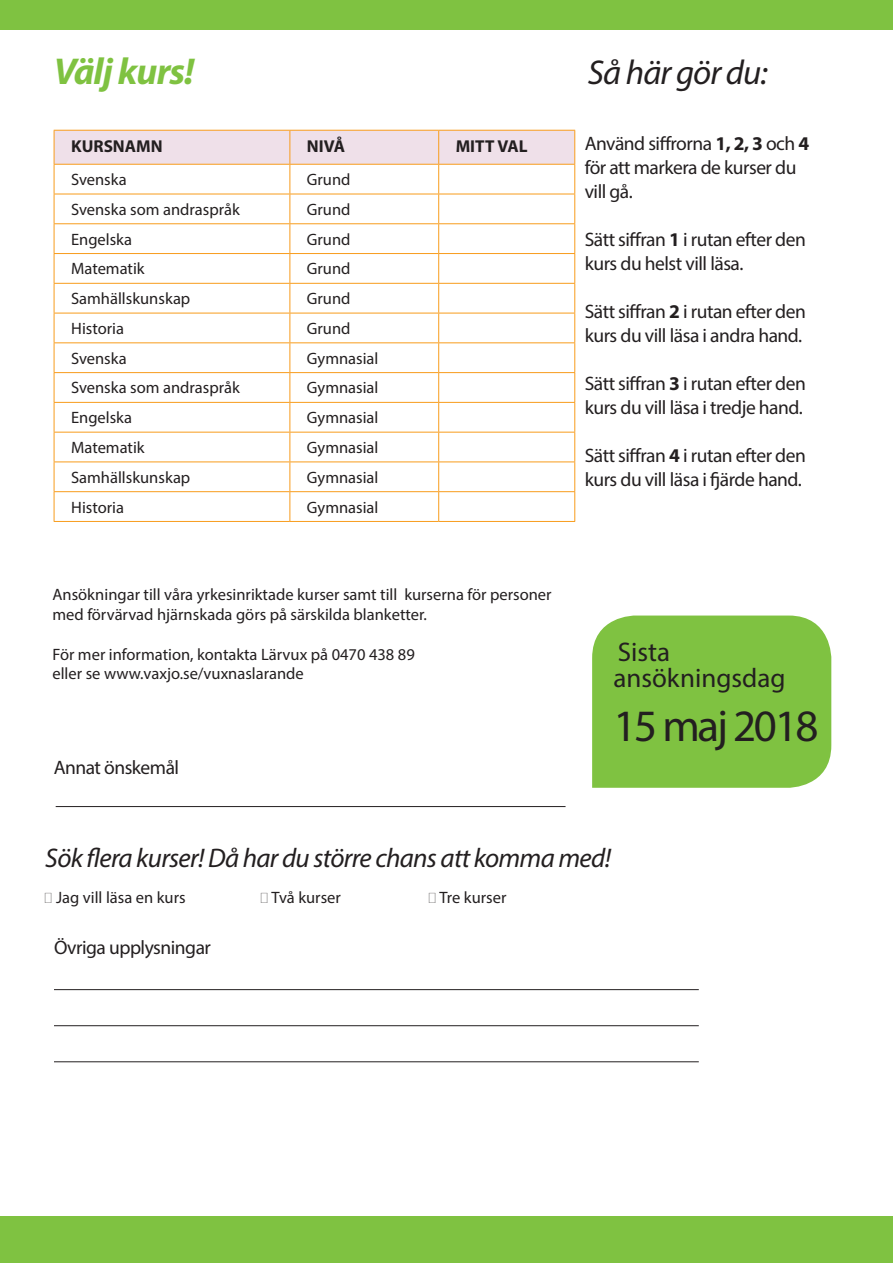
<style>
.page{position:relative;width:893px;height:1263px;background:#fff}
.page>*{position:absolute;margin:0;border:0;box-sizing:border-box;transform-origin:0 0}
.t1{font:45px "Myriad Pro";letter-spacing:-.05em;color:#231f20}
.Stora_rubbar{font:italic 700 37.5px "Myriad Pro";letter-spacing:-.025em;color:#7fc241}
.Stora_rubbar-2{font:italic 34.5px "Myriad Pro";letter-spacing:-.025em;color:#231f20}
.Stora_rubbar-3{font:italic 27px "Myriad Pro";letter-spacing:-.025em;color:#231f20}
.t2{font:27px/25.5px "Myriad Pro";color:#231f20}
.Stora_rubbar-4{font:19.5px/24px "Myriad Pro";letter-spacing:-.025em;color:#231f20}
.t3{font:700 17.25px "Myriad Pro";color:#231f20}
.t4{font:16.5px/19.8px "Myriad Pro";color:#231f20}
.s1{font-weight:700}
</style>
<div class="page">
<svg style="left:54px;top:130px;width:521px;height:391px"></svg>
<hr style="left:54px;top:521px;width:236px;height:1px;background:#f89c1c">
<hr style="left:290px;top:521px;width:149px;height:1px;background:#f89c1c">
<hr style="left:439px;top:521px;width:136px;height:1px;background:#f89c1c">
<hr style="left:54px;top:989px;width:645px;height:1px;background:#231f20">
<hr style="left:54px;top:1061px;width:645px;height:1px;background:#231f20">
<hr style="left:54px;top:1025px;width:645px;height:1px;background:#231f20">
<div style="left:0;top:0;width:893px;height:30px;background:#7fc241"></div>
<div style="left:0;top:1216px;width:893px;height:47px;background:#7fc241"></div>
<hr style="left:56px;top:806px;width:510px;height:1px;background:#231f20">
<div style="left:592px;top:615px;width:239px;height:173px;background:#7fc241"></div>
<p class="Stora_rubbar" style="left:54px;top:47px;width:142px">Välj kurs!</p>
<p class="Stora_rubbar-2" style="left:588px;top:52px;width:182px">Så här gör du:</p>
<p class="t3" style="left:71px;top:135px;width:93px">KURSNAMN</p>
<p class="t3" style="left:307px;top:135px;width:40px">NIVÅ</p>
<p class="t3" style="left:456px;top:135px;width:73px">MITT VAL</p>
<p class="t4" style="left:71px;top:169px;width:57px">Svenska</p>
<p class="t4" style="left:307px;top:169px;width:45px">Grund</p>
<p class="t4" style="left:71px;top:199px;width:170px">Svenska som andraspråk</p>
<p class="t4" style="left:307px;top:199px;width:45px">Grund</p>
<p class="t4" style="left:71px;top:229px;width:63px">Engelska</p>
<p class="t4" style="left:307px;top:229px;width:45px">Grund</p>
<p class="t4" style="left:71px;top:259px;width:75px">Matematik</p>
<p class="t4" style="left:307px;top:259px;width:45px">Grund</p>
<p class="t4" style="left:71px;top:288px;width:121px">Samhällskunskap</p>
<p class="t4" style="left:307px;top:288px;width:45px">Grund</p>
<p class="t4" style="left:71px;top:318px;width:55px">Historia</p>
<p class="t4" style="left:307px;top:318px;width:45px">Grund</p>
<p class="t4" style="left:71px;top:348px;width:57px">Svenska</p>
<p class="t4" style="left:307px;top:348px;width:73px">Gymnasial</p>
<p class="t4" style="left:71px;top:378px;width:170px">Svenska som andraspråk</p>
<p class="t4" style="left:307px;top:378px;width:73px">Gymnasial</p>
<p class="t4" style="left:71px;top:408px;width:63px">Engelska</p>
<p class="t4" style="left:307px;top:408px;width:73px">Gymnasial</p>
<p class="t4" style="left:71px;top:437px;width:75px">Matematik</p>
<p class="t4" style="left:307px;top:437px;width:73px">Gymnasial</p>
<p class="t4" style="left:71px;top:467px;width:121px">Samhällskunskap</p>
<p class="t4" style="left:307px;top:467px;width:73px">Gymnasial</p>
<p class="t4" style="left:71px;top:497px;width:55px">Historia</p>
<p class="t4" style="left:307px;top:497px;width:73px">Gymnasial</p>
<p class="t4" style="left:52px;top:585px;width:501px">Ansökningar till våra yrkesinriktade kurser samt till kurserna för personer med förvärvad hjärnskada görs på särskilda blanketter.</p>
<p class="t4" style="left:52px;top:644px;width:364px">För mer information, kontakta Lärvux på 0470 438 89 eller se www.vaxjo.se/vuxnaslarande</p>
<p class="Stora_rubbar-4" style="left:54px;top:755px;width:127px">Annat önskemål</p>
<p class="Stora_rubbar-4" style="left:585px;top:131px;width:226px">Använd siffrorna <span class="s1">1, 2, 3</span> och <span class="s1">4 </span>för att markera de kurser du</p>
<p class="Stora_rubbar-4" style="left:585px;top:179px;width:50px">vill gå.</p>
<p class="Stora_rubbar-4" style="left:585px;top:227px;width:223px">Sätt siffran <span class="s1">1</span> i rutan efter den</p>
<p class="Stora_rubbar-4" style="left:585px;top:251px;width:160px">kurs du helst vill läsa.</p>
<p class="Stora_rubbar-4" style="left:585px;top:299px;width:223px">Sätt siffran <span class="s1">2</span> i rutan efter den</p>
<p class="Stora_rubbar-4" style="left:585px;top:323px;width:219px">kurs du vill läsa i andra hand.</p>
<p class="Stora_rubbar-4" style="left:585px;top:371px;width:223px">Sätt siffran <span class="s1">3</span> i rutan efter den</p>
<p class="Stora_rubbar-4" style="left:585px;top:395px;width:220px">kurs du vill läsa i tredje hand.</p>
<p class="Stora_rubbar-4" style="left:585px;top:443px;width:223px">Sätt siffran <span class="s1">4</span> i rutan efter den</p>
<p class="Stora_rubbar-4" style="left:585px;top:467px;width:219px">kurs du vill läsa i fjärde hand.</p>
<p class="t2" style="left:613px;top:639px;width:174px">Sista ansökningsdag</p>
<p class="t1" style="left:613px;top:698px;width:207px">15 maj 2018</p>
<p class="Stora_rubbar-3" style="left:45px;top:841px;width:567px">Sök flera kurser! Då har du större chans att komma med!</p>
<p class="t4" style="left:45px;top:887px;width:142px">◻ Jag vill läsa en kurs</p>
<p class="t4" style="left:261px;top:887px;width:81px">◻ Två kurser</p>
<p class="t4" style="left:429px;top:887px;width:79px">◻ Tre kurser</p>
<p class="Stora_rubbar-4" style="left:54px;top:935px;width:158px">Övriga upplysningar</p>
</div>
